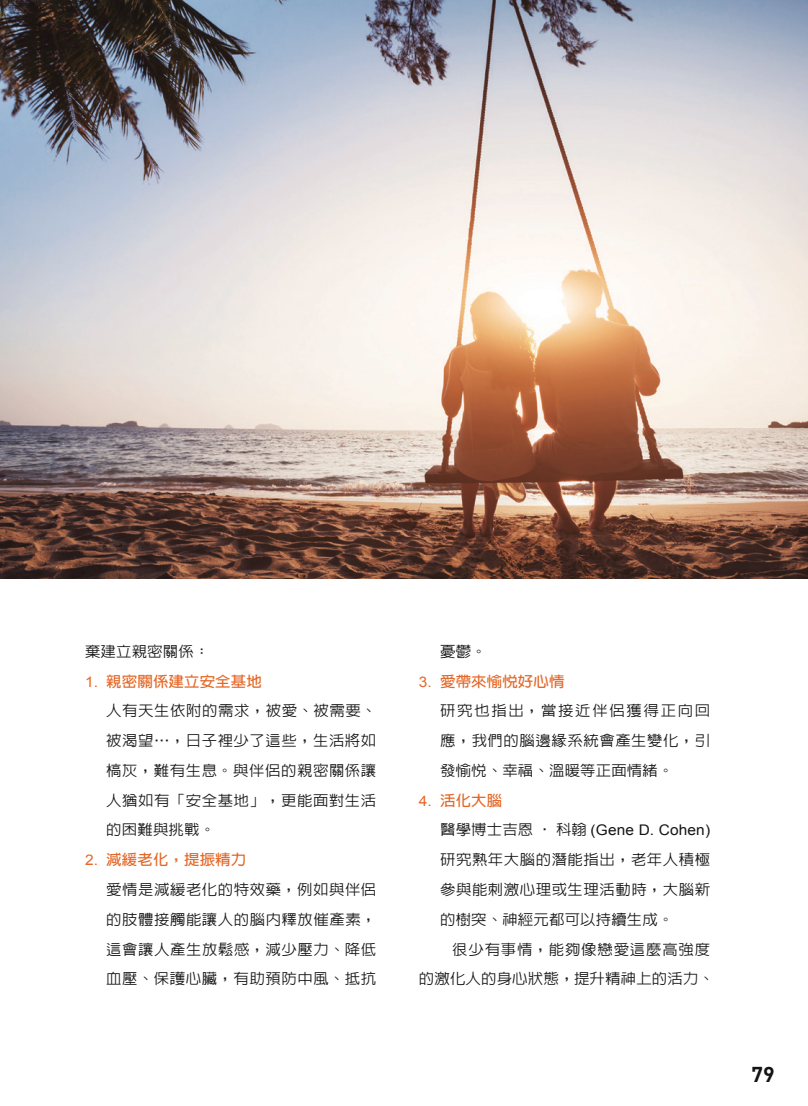
<style>
.page{position:relative;width:808px;height:1106px;background:#fff}
.page>*{position:absolute;margin:0;border:0;box-sizing:border-box;transform-origin:0 0}
.t1{font:700 21.3px "DIN";color:#131413}
._1{font:500 14.7px/29.7px "AR Hei B5";letter-spacing:.035em;color:#131413;text-align:justify;scale:1.05 1}
.內文{font:500 14.7px/29.7px "AR Hei B5";letter-spacing:.01em;color:#131413;text-align:right;scale:1.05 1}
._1-2{font:700 14.7px "AR Hei B5";letter-spacing:.01em;color:#e46828;scale:1.05 1}
.s1{font-family:"Arial";font-weight:400}
</style>
<div class="page">
<img style="left:0;top:0;width:808px;height:578px">
<p class="內文" style="left:85px;top:636px;width:120px">棄建立親密關係：</p>
<p class="_1-2" style="left:85px;top:673px;width:170px"><span class="s1">1.</span> 親密關係建立安全基地</p>
<p class="_1" style="left:106px;top:696px;width:259px">人有天生依附的需求，被愛、被需要、被渴望⋯，日子裡少了這些，生活將如槁灰，難有生息。與伴侶的親密關係讓人猶如有「安全基地」，更能面對生活的困難與挑戰。</p>
<p class="_1-2" style="left:85px;top:852px;width:155px"><span class="s1">2.</span> 減緩老化，提振精力</p>
<p class="_1" style="left:106px;top:874px;width:259px">愛情是減緩老化的特效藥，例如與伴侶的肢體接觸能讓人的腦內釋放催產素，這會讓人產生放鬆感，減少壓力、降低血壓、保護心臟，有助預防中風、抵抗</p>
<p class="_1" style="left:440px;top:636px;width:46px">憂鬱。</p>
<p class="_1-2" style="left:419px;top:673px;width:140px"><span class="s1">3.</span> 愛帶來愉悅好心情</p>
<p class="_1" style="left:440px;top:696px;width:259px">研究也指出，當接近伴侶獲得正向回應，我們的腦邊緣系統會產生變化，引發愉悅、幸福、溫暖等正面情緒。</p>
<p class="_1-2" style="left:419px;top:792px;width:81px"><span class="s1">4.</span> 活化大腦</p>
<p class="_1" style="left:440px;top:815px;width:259px">醫學博士吉恩 ‧ 科翰 <span class="s1">(Gene D. Cohen)</span>研究熟年大腦的潛能指出，老年人積極參與能刺激心理或生理活動時，大腦新的樹突、神經元都可以持續生成。</p>
<p class="內文" style="left:419px;top:934px;width:283px">很少有事情，能夠像戀愛這麼高強度<br>的激化人的身心狀態，提升精神上的活力、</p>
<h1 class="t1" style="left:751px;top:1060px;width:25px">79</h1>
</div>
